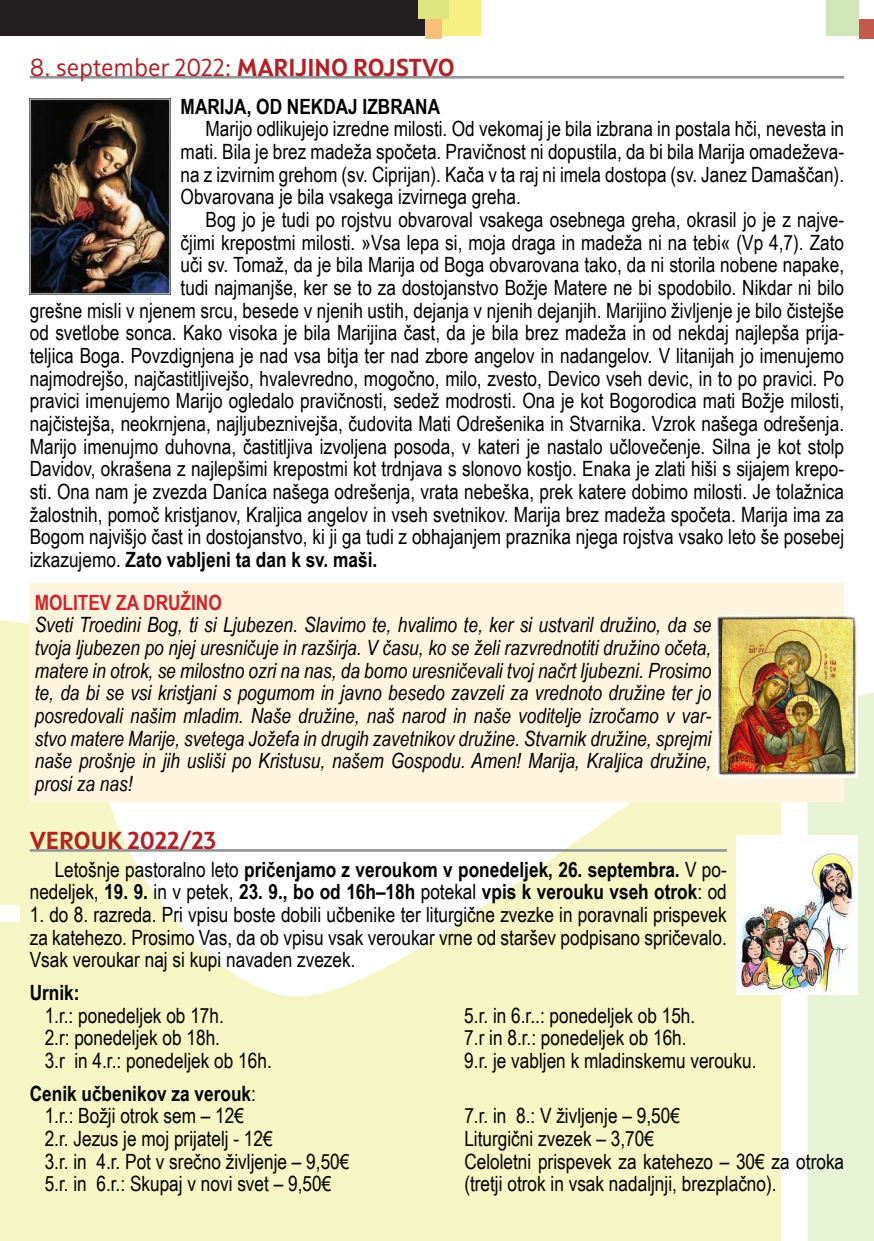
<style>
.page{position:relative;width:874px;height:1241px;background:#fff}
.page>*{position:absolute;margin:0;border:0;box-sizing:border-box;transform-origin:0 0}
.t1{font:24.5px "Squad";color:#b42024}
.t2{font:700 24.5px "Squad";color:#b42024}
.t3{font:21px/22.6px "Arial Narrow";color:#000}
.t4{font:italic 21px/22.6px "Arial Narrow";color:#000;text-align:justify}
.t5{font:700 21px/22.6px "Arial Narrow";color:#000;text-align:right}
.t6{font:700 21px "Arial Narrow";color:#d2232a}
.s1{font-weight:700}
.s2{font-weight:400}
</style>
<div class="page">
<svg style="left:0;top:620px;width:780px;height:620px;fill:#f6f5c4"></svg>
<div style="left:0;top:0;width:433px;height:36px;background:#231f20"></div>
<div style="left:825px;top:0;width:48px;height:36px;background:#d1e6b8"></div>
<div style="left:433px;top:0;width:47px;height:36px;background:#f6f083"></div>
<div style="left:425px;top:0;width:17px;height:39px;background:#f7c17b"></div>
<div style="left:418px;top:0;width:31px;height:19px;background:#dce57f"></div>
<div style="left:858px;top:19px;width:15px;height:20px;background:#c25b4d"></div>
<div style="left:858px;top:0;width:15px;height:19px;background:#fff"></div>
<div style="left:807px;top:693px;width:66px;height:547px;background:#e8f2d4"></div>
<div style="left:0;top:904px;width:20px;height:17px;background:#fff"></div>
<div style="left:30px;top:583px;width:812px;height:218px;background:#fff4dd"></div>
<hr style="left:30px;top:76px;width:813px;height:3px;background:#939598">
<img style="left:716px;top:615px;width:141px;height:162px">
<img style="left:30px;top:99px;width:141px;height:196px">
<hr style="left:30px;top:849px;width:696px;height:2px;background:#939598">
<img style="left:736px;top:835px;width:121px;height:159px">
<p class="t1" style="left:30px;top:53px;width:426px">8. september 2022: <span class="s1">MARIJINO ROJSTVO</span></p>
<p class="t5" style="left:180px;top:94px;width:261px">MARIJA, OD NEKDAJ IZBRANA</p>
<p class="t3" style="left:180px;top:117px;width:664px;text-align:justify;text-indent:25px">Marijo odlikujejo izredne milosti. Od vekomaj je bila izbrana in postala hči, nevesta in mati. Bila je brez madeža spočeta. Pravičnost ni dopustila, da bi bila Marija omadeževa&shy;na z izvirnim grehom (sv. Ciprijan). Kača v ta raj ni imela dostopa (sv. Janez Damaščan).<br>Obvarovana je bila vsakega izvirnega greha.</p>
<p class="t3" style="left:205px;top:207px;width:639px">Bog jo je tudi po rojstvu obvaroval vsakega osebnega greha, okrasil jo je z najve-</p>
<p class="t3" style="left:180px;top:230px;width:664px">čjimi krepostmi milosti. »Vsa lepa si, moja draga in madeža ni na tebi« (Vp 4,7). Zato</p>
<p class="t3" style="left:180px;top:253px;width:664px">uči sv. Tomaž, da je bila Marija od Boga obvarovana tako, da ni storila nobene napake,</p>
<p class="t3" style="left:180px;top:275px;width:664px">tudi najmanjše, ker se to za dostojanstvo Božje Matere ne bi spodobilo. Nikdar ni bilo</p>
<p class="t3" style="left:30px;top:298px;width:815px">grešne misli v njenem srcu, besede v njenih ustih, dejanja v njenih dejanjih. Marijino življenje je bilo čistejše</p>
<p class="t3" style="left:30px;top:321px;width:815px">od svetlobe sonca. Kako visoka je bila Marijina čast, da je bila brez madeža in od nekdaj najlepša prija-</p>
<p class="t3" style="left:30px;top:343px;width:815px">teljica Boga. Povzdignjena je nad vsa bitja ter nad zbore angelov in nadangelov. V litanijah jo imenujemo</p>
<p class="t3" style="left:30px;top:366px;width:815px">najmodrejšo, najčastitljivejšo, hvalevredno, mogočno, milo, zvesto, Devico vseh devic, in to po pravici. Po</p>
<p class="t3" style="left:30px;top:389px;width:815px">pravici imenujemo Marijo ogledalo pravičnosti, sedež modrosti. Ona je kot Bogorodica mati Božje milosti,</p>
<p class="t3" style="left:30px;top:411px;width:815px">najčistejša, neokrnjena, najljubeznivejša, čudovita Mati Odrešenika in Stvarnika. Vzrok našega odrešenja.</p>
<p class="t3" style="left:30px;top:434px;width:815px">Marijo imenujmo duhovna, častitljiva izvoljena posoda, v kateri je nastalo učlovečenje. Silna je kot stolp</p>
<p class="t3" style="left:30px;top:457px;width:815px">Davidov, okrašena z najlepšimi krepostmi kot trdnjava s slonovo kostjo. Enaka je zlati hiši s sijajem krepo-</p>
<p class="t3" style="left:30px;top:479px;width:815px">sti. Ona nam je zvezda Daníca našega odrešenja, vrata nebeška, prek katere dobimo milosti. Je tolažnica</p>
<p class="t3" style="left:30px;top:502px;width:815px">žalostnih, pomoč kristjanov, Kraljica angelov in vseh svetnikov. Marija brez madeža spočeta. Marija ima za</p>
<p class="t3" style="left:30px;top:525px;width:815px">Bogom najvišjo čast in dostojanstvo, ki ji ga tudi z obhajanjem praznika njega rojstva vsako leto še posebej</p>
<p class="t5" style="left:30px;top:547px;width:349px"><span class="s2">izkazujemo.</span> Zato vabljeni ta dan k sv. maši.</p>
<p class="t6" style="left:35px;top:586px;width:188px">MOLITEV ZA DRUŽINO</p>
<p class="t4" style="left:35px;top:613px;width:677px">Sveti Troedini Bog, ti si Ljubezen. Slavimo te, hvalimo te, ker si ustvaril družino, da se tvoja ljubezen po njej uresničuje in razširja. V času, ko se želi razvrednotiti družino očeta, matere in otrok, se milostno ozri na nas, da bomo uresničevali tvoj načrt ljubezni. Prosimo te, da bi se vsi kristjani s pogumom in javno besedo zavzeli za vrednoto družine ter jo posredovali našim mladim. Naše družine, naš narod in naše voditelje izročamo v var&shy;stvo matere Marije, svetega Jožefa in drugih zavetnikov družine. Stvarnik družine, sprejmi naše prošnje in jih usliši po Kristusu, našem Gospodu. Amen! Marija, Kraljica družine, prosi za nas!</p>
<p class="t2" style="left:30px;top:824px;width:188px">VEROUK 2022/23</p>
<p class="t5" style="left:30px;top:856px;width:698px"><span class="s2">Letošnje pastoralno leto</span> pričenjamo z veroukom v ponedeljek, 26. septembra. <span class="s2">V po&shy;nedeljek,</span> 19. 9. <span class="s2">in v petek,</span> 23. 9., bo od 16h–18h <span class="s2">potekal</span> vpis k verouku vseh otrok<span class="s2">: od</span></p>
<p class="t3" style="left:30px;top:902px;width:698px;text-align:justify">1. do 8. razreda. Pri vpisu boste dobili učbenike ter liturgične zvezke in poravnali prispevek za katehezo. Prosimo Vas, da ob vpisu vsak veroukar vrne od staršev podpisano spričevalo.<br>Vsak veroukar naj si kupi navaden zvezek.</p>
<p class="t5" style="left:30px;top:980px;width:51px">Urnik:</p>
<p class="t3" style="left:45px;top:1003px;width:228px">1.r.: ponedeljek ob 17h.<br>2.r: ponedeljek ob 18h.<br>3.r in 4.r.: ponedeljek ob 16h.</p>
<p class="t3" style="left:464px;top:1003px;width:293px">5.r. in 6.r..: ponedeljek ob 15h.<br>7.r in 8.r.: ponedeljek ob 16h.<br>9.r. je vabljen k mladinskemu verouku.</p>
<p class="t3" style="left:45px;top:1080px;width:306px;text-indent:-15px"><span class="s1">Cenik učbenikov za verouk</span>:<br>1.r.: Božji otrok sem – 12€<br>2.r. Jezus je moj prijatelj - 12€<br>3.r. in 4.r. Pot v srečno življenje – 9,50€<br>5.r. in 6.r.: Skupaj v novi svet – 9,50€</p>
<p class="t3" style="left:464px;top:1103px;width:381px">7.r. in 8.: V življenje – 9,50€<br>Liturgični zvezek – 3,70€<br>Celoletni prispevek za katehezo – 30€ za otroka (tretji otrok in vsak nadaljnji, brezplačno).</p>
</div>
